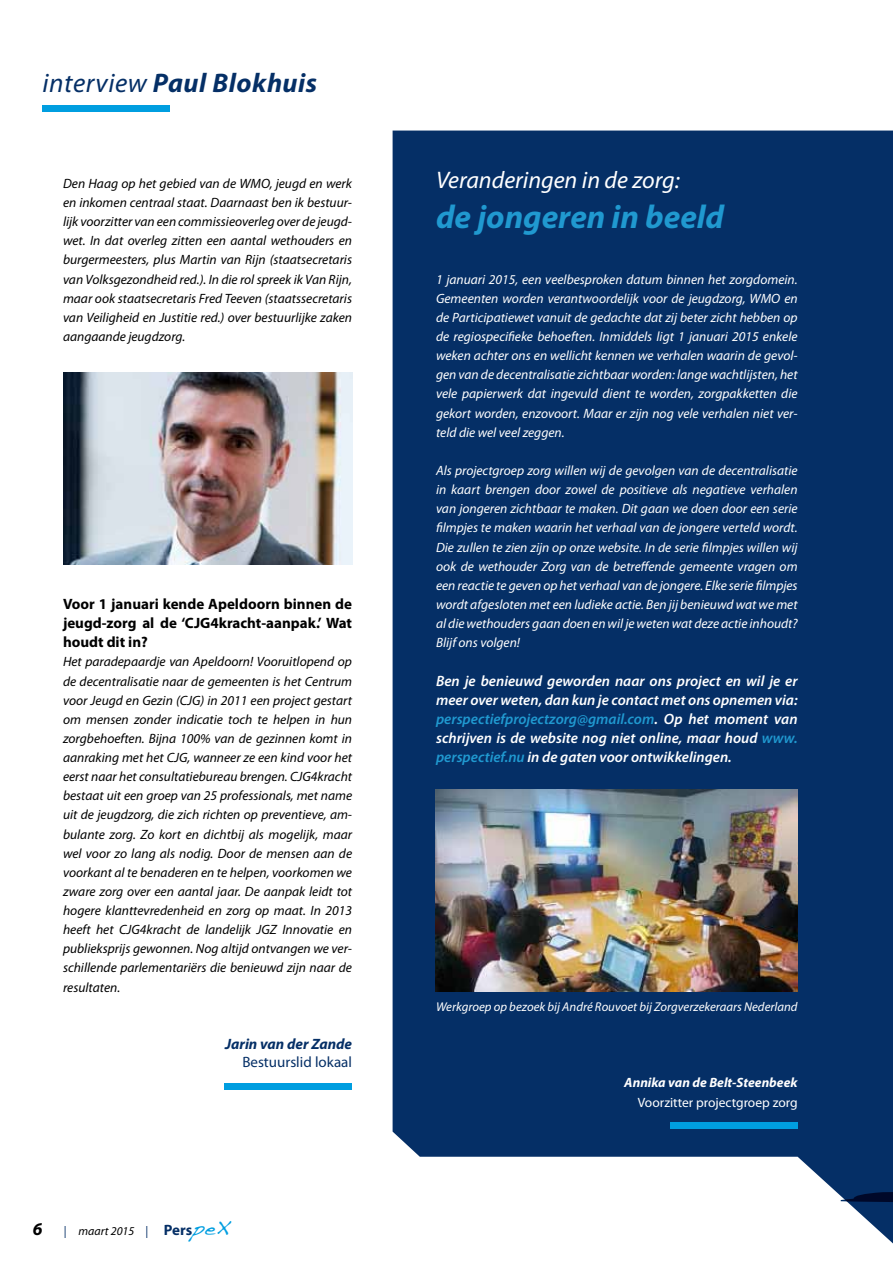
<style>
.page{position:relative;width:893px;height:1263px;background:#fff}
.page>*{position:absolute;margin:0;border:0;box-sizing:border-box;transform-origin:0 0}
.t1{font:italic 700 33px "Myriad Pro";color:#2099d0}
.t2{font:italic 700 27px "Myriad Pro";letter-spacing:.02em;color:#052f66}
.t3{font:italic 24px "Myriad Pro";color:#fff}
.t4{font:italic 600 15px/19.2px "Myriad Pro";color:#fff;text-align:justify}
.t5{font:700 15px/19.2px "Myriad Pro";color:#000;text-align:justify}
.t6{font:15px "Myriad Pro";color:#052f66}
.t7{font:italic 700 15px "Myriad Pro";color:#052f66}
.t8{font:italic 13.5px/19.2px "Myriad Pro";color:#000;text-align:justify}
.t9{font:italic 13.5px/19.2px "Myriad Pro";color:#fff;text-align:justify}
.t10{font:13.5px "Myriad Pro";color:#fff}
.t11{font:italic 700 13.5px "Myriad Pro";color:#fff}
.t12{font:italic 12.75px "Myriad Pro";color:#fff}
.t13{font:italic 12px "Myriad Pro";color:#000}
.s1{font-weight:400}
.s2{font-weight:700;font-size:18px}
.s3{font-style:normal;color:#052f66}
.s4{font-weight:700;font-style:normal;font-size:15px;color:#052f66}
.s5{font-family:"Dakota";font-style:normal;font-size:19.5px;color:#009ee0}
.s6{color:#2099d0}
</style>
<div class="page">
<div style="left:43px;top:105px;width:127px;height:6px;background:#009ee0"></div>
<svg style="left:393px;top:131px;width:500px;height:1113px;background:#1a4072"></svg>
<img style="left:64px;top:372px;width:288px;height:192px">
<img style="left:436px;top:789px;width:362px;height:203px">
<div style="left:670px;top:1122px;width:128px;height:7px;background:#009ee0"></div>
<div style="left:224px;top:1083px;width:127px;height:7px;background:#009ee0"></div>
<h2 class="t2" style="left:43px;top:66px;width:276px"><span class="s1">interview</span> Paul Blokhuis</h2>
<p class="t8" style="left:63px;top:174px;width:291px">Den Haag op het gebied van de WMO, jeugd en werk en inkomen centraal staat. Daarnaast ben ik bestuur&shy;lijk voorzitter van een commissieoverleg over de jeugd&shy;wet. In dat overleg zitten een aantal wethouders en burgermeesters, plus Martin van Rijn (staatsecretaris van Volksgezondheid red.). In die rol spreek ik Van Rijn, maar ook staatsecretaris Fred Teeven (staatssecretaris van Veiligheid en Justitie red.) over bestuurlijke zaken aangaande jeugdzorg.</p>
<p class="t5" style="left:63px;top:594px;width:291px">Voor 1 januari kende Apeldoorn binnen de jeugd-zorg al de ‘CJG4kracht-aanpak.’ Wat houdt dit in?</p>
<p class="t8" style="left:63px;top:652px;width:291px">Het paradepaardje van Apeldoorn! Vooruitlopend op de decentralisatie naar de gemeenten is het Centrum voor Jeugd en Gezin (CJG) in 2011 een project gestart om mensen zonder indicatie toch te helpen in hun zorgbehoeften. Bijna 100% van de gezinnen komt in aanraking met het CJG, wanneer ze een kind voor het eerst naar het consultatiebureau brengen. CJG4kracht bestaat uit een groep van 25 professionals, met name uit de jeugdzorg, die zich richten op preventieve, am&shy;bulante zorg. Zo kort en dichtbij als mogelijk, maar wel voor zo lang als nodig. Door de mensen aan de voorkant al te benaderen en te helpen, voorkomen we zware zorg over een aantal jaar. De aanpak leidt tot hogere klanttevredenheid en zorg op maat. In 2013 heeft het CJG4kracht de landelijk JGZ Innovatie en publieksprijs gewonnen. Nog altijd ontvangen we ver&shy;schillende parlementariërs die benieuwd zijn naar de resultaten.</p>
<p class="t7" style="left:225px;top:1034px;width:129px">Jarin van der Zande</p>
<p class="t6" style="left:242px;top:1053px;width:111px">Bestuurslid lokaal</p>
<p class="t13" style="left:33px;top:1223px;width:199px"><span class="s2">6</span> <span class="s3">|</span> maart 2015 <span class="s3">|</span> <span class="s4">Pers</span><span class="s5">peX</span></p>
<h3 class="t3" style="left:436px;top:165px;width:245px">Veranderingen in de zorg:</h3>
<h1 class="t1" style="left:436px;top:195px;width:289px">de jongeren in beeld</h1>
<p class="t9" style="left:436px;top:269px;width:363px">1 januari 2015, een veelbesproken datum binnen het zorgdomein.<br>Gemeenten worden verantwoordelijk voor de jeugdzorg, WMO en de Participatiewet vanuit de gedachte dat zij beter zicht hebben op de regiospecifieke behoeften. Inmiddels ligt 1 januari 2015 enkele weken achter ons en wellicht kennen we verhalen waarin de gevol&shy;gen van de decentralisatie zichtbaar worden: lange wachtlijsten, het vele papierwerk dat ingevuld dient te worden, zorgpakketten die gekort worden, enzovoort. Maar er zijn nog vele verhalen niet ver&shy;teld die wel veel zeggen.</p>
<p class="t9" style="left:436px;top:461px;width:363px">Als projectgroep zorg willen wij de gevolgen van de decentralisatie in kaart brengen door zowel de positieve als negatieve verhalen van jongeren zichtbaar te maken. Dit gaan we doen door een serie filmpjes te maken waarin het verhaal van de jongere verteld wordt.<br>Die zullen te zien zijn op onze website. In de serie filmpjes willen wij ook de wethouder Zorg van de betreffende gemeente vragen om een reactie te geven op het verhaal van de jongere. Elke serie filmpjes wordt afgesloten met een ludieke actie. Ben jij benieuwd wat we met al die wethouders gaan doen en wil je weten wat deze actie inhoudt?<br>Blijf ons volgen!</p>
<p class="t4" style="left:436px;top:670px;width:363px">Ben je benieuwd geworden naar ons project en wil je er meer over weten, dan kun je contact met ons opnemen via: <span class="s6">perspectiefprojectzorg@gmail.com</span>. Op het moment van schrijven is de website nog niet online, maar houd <span class="s6">www. perspectief.nu</span> in de gaten voor ontwikkelingen.</p>
<p class="t12" style="left:436px;top:999px;width:363px">Werkgroep op bezoek bij André Rouvoet bij Zorgverzekeraars Nederland</p>
<p class="t11" style="left:624px;top:1074px;width:175px">Annika van de Belt-Steenbeek</p>
<p class="t10" style="left:638px;top:1094px;width:161px">Voorzitter projectgroep zorg</p>
</div>
